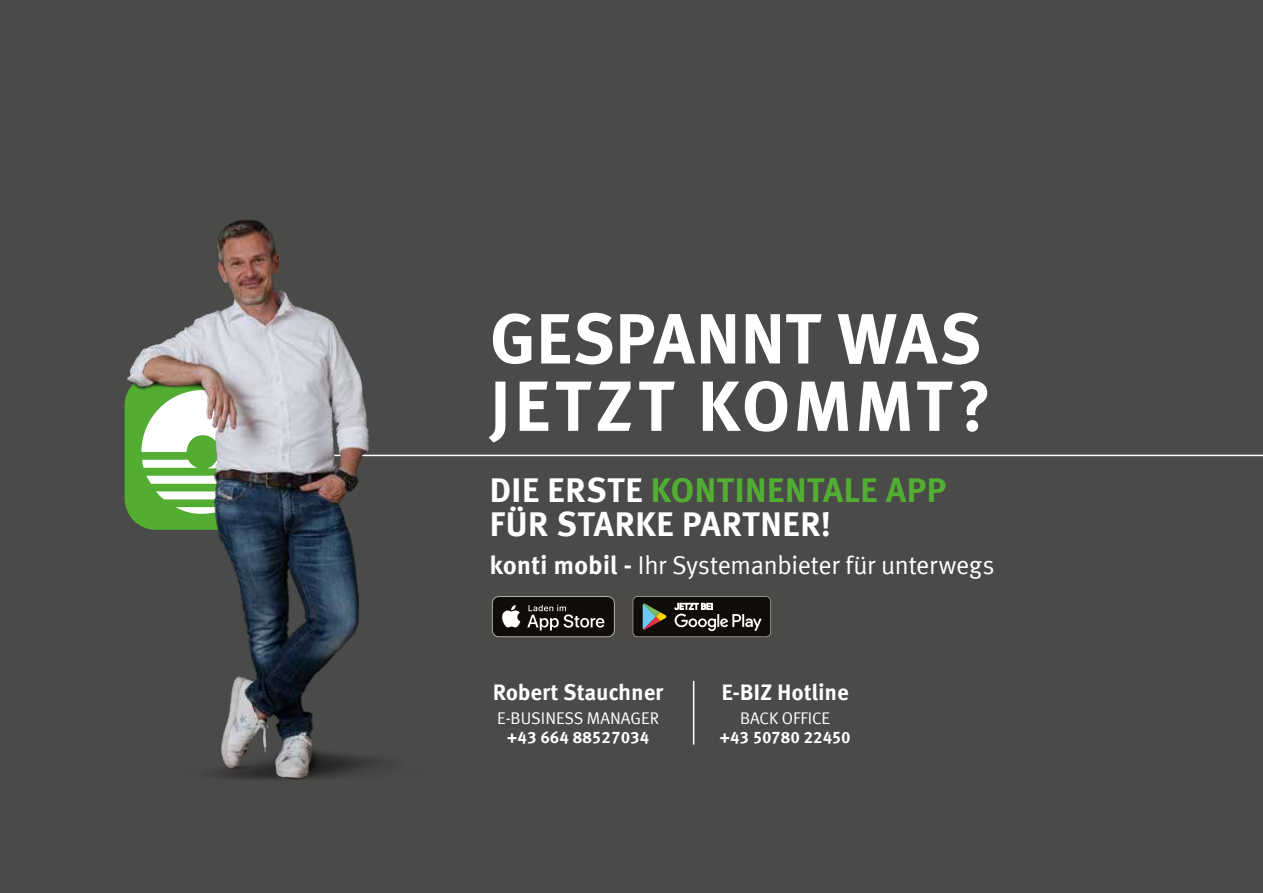
<style>
.page{position:relative;width:1263px;height:893px;background:#4a4a49}
.page>*{position:absolute;margin:0;border:0;box-sizing:border-box;transform-origin:0 0}
.t1{font:700 70.95px/67.3px "Meta Corr";letter-spacing:.015em;color:#fff}
.t2{font:700 34.35px/33.8px "Meta Corr";color:#fff}
.t3{font:25.65px "Meta Corr";letter-spacing:-.01em;color:#fff}
.t4{font:700 22.5px "Meta Corr";letter-spacing:-.01em;color:#fff}
.t5{font:16.95px "Meta Corr";color:#fff}
.t6{font:700 16.5px "Meta Corr";color:#fff}
.s1{color:#52ae32}
.s2{font-weight:700}
</style>
<div class="page">
<hr style="left:280px;top:455px;width:983px;height:1px;background:#fff">
<svg style="left:492px;top:596px;width:123px;height:41px;background:#3a3633"></svg>
<svg style="left:632px;top:596px;width:139px;height:41px;background:#393732"></svg>
<img style="left:124px;top:220px;width:368px;height:560px">
<hr style="left:693px;top:681px;width:1px;height:64px;background:#fff">
<h1 class="t1" style="left:489px;top:304px;width:504px">GESPANNT WAS<br>JETZT KOMMT?</h1>
<p class="t2" style="left:489px;top:473px;width:459px">DIE ERSTE <span class="s1">KONTINENTALE APP<br></span>FÜR STARKE PARTNER!</p>
<p class="t3" style="left:489px;top:550px;width:507px"><span class="s2">konti mobil -</span> Ihr Systemanbieter für unterwegs</p>
<p class="t4" style="left:493px;top:679px;width:172px">Robert Stauchner</p>
<p class="t5" style="left:497px;top:708px;width:163px">E-BUSINESS MANAGER</p>
<p class="t6" style="left:507px;top:727px;width:144px">+43 664 88527034</p>
<p class="t4" style="left:721px;top:679px;width:129px">E-BIZ Hotline</p>
<p class="t5" style="left:740px;top:708px;width:92px">BACK OFFICE</p>
<p class="t6" style="left:719px;top:727px;width:133px">+43 50780 22450</p>
</div>
